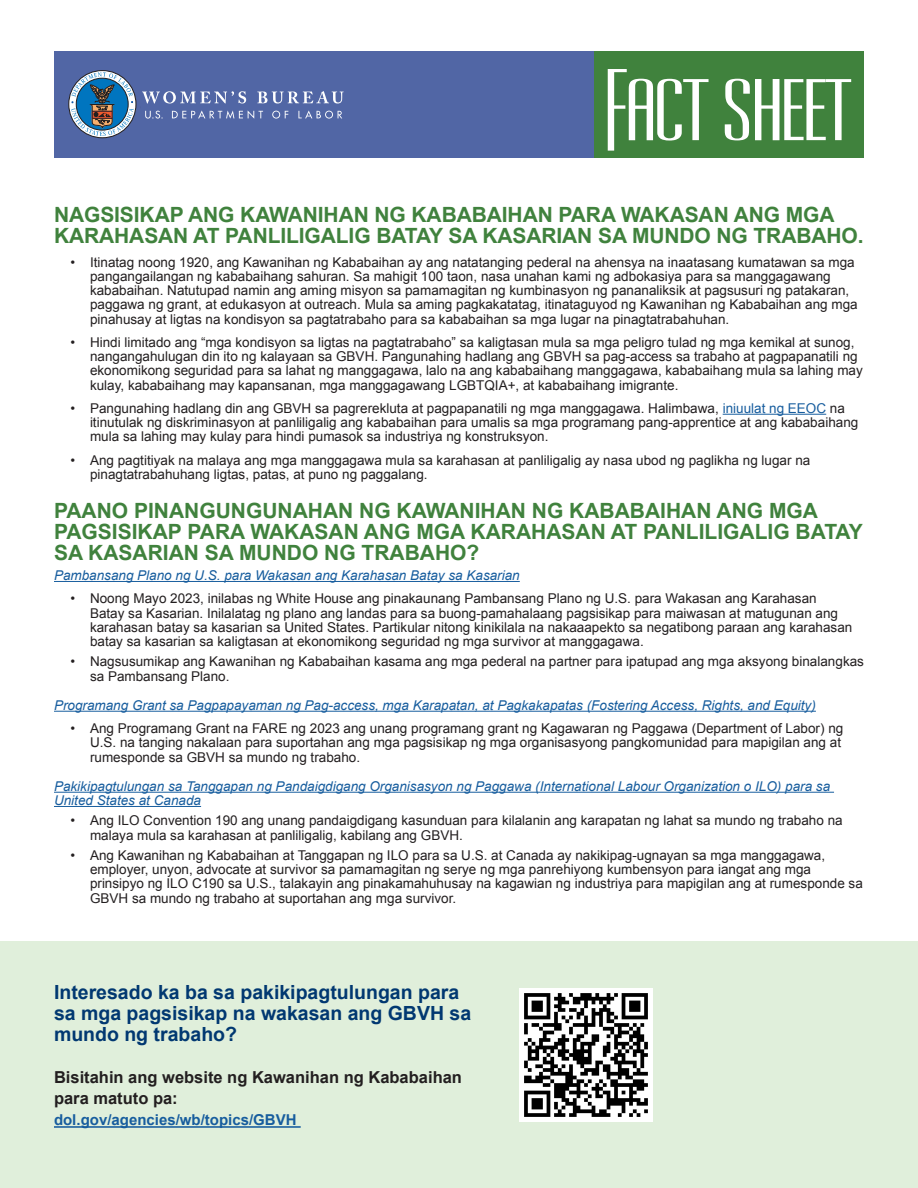
<style>
.page{position:relative;width:918px;height:1188px;background:#fff}
.page>*{position:absolute;margin:0;border:0;box-sizing:border-box;transform-origin:0 0}
.Subhead_1{font:700 21px/21px "Arial";letter-spacing:-.005em;color:#40823d}
.Main_Title{font:700 19.5px/21px "Arial";color:#013871}
.Body_text{font:700 16.5px/21px "Arial";color:#231f20}
.Body_text-2{font:700 15px "Arial";color:#175d9e}
.t1{font:13.5px/14.2px "Arial";color:#231f20}
.Hyperlink{font:italic 13.5px/14.2px "Arial";color:#175d9e}
.s1{color:#175d9e}
</style>
<div class="page">
<div style="left:589px;top:51px;width:275px;height:107px;background:#40823d"></div>
<svg style="left:608px;top:69px;width:243px;height:82px"></svg>
<div style="left:54px;top:51px;width:540px;height:107px;background:#5166a5"></div>
<svg style="left:142px;top:91px;width:202px;height:28px"></svg>
<div style="left:68px;top:70px;width:68px;height:68px;border:1px solid #231f20;border-radius:50%"></div>
<svg style="left:71px;top:72px;width:63px;height:64px;background:#6187a7"></svg>
<div style="left:0;top:941px;width:918px;height:247px;background:#e0efdb"></div>
<hr style="left:723px;top:414px;width:103px;height:1px;background:#175d9e">
<hr style="left:54px;top:581px;width:466px;height:1px;background:#175d9e">
<hr style="left:54px;top:711px;width:762px;height:1px;background:#175d9e">
<hr style="left:54px;top:792px;width:780px;height:1px;background:#175d9e">
<hr style="left:54px;top:806px;width:147px;height:1px;background:#175d9e">
<hr style="left:54px;top:1126px;width:247px;height:2px;background:#175d9e">
<img style="left:520px;top:988px;width:133px;height:134px">
<p class="Subhead_1" style="left:54px;top:205px;width:811px">NAGSISIKAP ANG KAWANIHAN NG KABABAIHAN PARA WAKASAN ANG MGA<br>KARAHASAN AT PANLILIGALIG BATAY SA KASARIAN SA MUNDO NG TRABAHO.</p>
<p class="t1" style="left:90px;top:255px;width:769px;text-indent:-20px">• Itinatag noong 1920, ang Kawanihan ng Kababaihan ay ang natatanging pederal na ahensya na inaatasang kumatawan sa mga pangangailangan ng kababaihang sahuran. Sa mahigit 100 taon, nasa unahan kami ng adbokasiya para sa manggagawang kababaihan. Natutupad namin ang aming misyon sa pamamagitan ng kumbinasyon ng pananaliksik at pagsusuri ng patakaran, paggawa ng grant, at edukasyon at outreach. Mula sa aming pagkakatatag, itinataguyod ng Kawanihan ng Kababaihan ang mga pinahusay at ligtas na kondisyon sa pagtatrabaho para sa kababaihan sa mga lugar na pinagtatrabahuhan.</p>
<p class="t1" style="left:90px;top:335px;width:774px;text-indent:-20px">• Hindi limitado ang “mga kondisyon sa ligtas na pagtatrabaho” sa kaligtasan mula sa mga peligro tulad ng mga kemikal at sunog, nangangahulugan din ito ng kalayaan sa GBVH. Pangunahing hadlang ang GBVH sa pag-access sa trabaho at pagpapanatili ng ekonomikong seguridad para sa lahat ng manggagawa, lalo na ang kababaihang manggagawa, kababaihang mula sa lahing may kulay, kababaihang may kapansanan, mga manggagawang LGBTQIA+, at kababaihang imigrante.</p>
<p class="t1" style="left:90px;top:401px;width:770px;text-indent:-20px">• Pangunahing hadlang din ang GBVH sa pagrerekluta at pagpapanatili ng mga manggagawa. Halimbawa, <span class="s1">iniuulat ng EEOC</span> na itinutulak ng diskriminasyon at panliligalig ang kababaihan para umalis sa mga programang pang-apprentice at ang kababaihang mula sa lahing may kulay para hindi pumasok sa industriya ng konstruksyon.</p>
<p class="t1" style="left:90px;top:453px;width:722px;text-indent:-20px">• Ang pagtitiyak na malaya ang mga manggagawa mula sa karahasan at panliligalig ay nasa ubod ng paglikha ng lugar na pinagtatrabahuhang ligtas, patas, at puno ng paggalang.</p>
<p class="Subhead_1" style="left:54px;top:501px;width:810px">PAANO PINANGUNGUNAHAN NG KAWANIHAN NG KABABAIHAN ANG MGA<br>PAGSISIKAP PARA WAKASAN ANG MGA KARAHASAN AT PANLILIGALIG BATAY<br>SA KASARIAN SA MUNDO NG TRABAHO?</p>
<p class="Hyperlink" style="left:54px;top:568px;width:467px">Pambansang Plano ng U.S. para Wakasan ang Karahasan Batay sa Kasarian</p>
<p class="t1" style="left:90px;top:592px;width:764px;text-indent:-20px">• Noong Mayo 2023, inilabas ng White House ang pinakaunang Pambansang Plano ng U.S. para Wakasan ang Karahasan Batay sa Kasarian. Inilalatag ng plano ang landas para sa buong-pamahalaang pagsisikap para maiwasan at matugunan ang karahasan batay sa kasarian sa United States. Partikular nitong kinikilala na nakaaapekto sa negatibong paraan ang karahasan batay sa kasarian sa kaligtasan at ekonomikong seguridad ng mga survivor at manggagawa.</p>
<p class="t1" style="left:90px;top:655px;width:776px;text-indent:-20px">• Nagsusumikap ang Kawanihan ng Kababaihan kasama ang mga pederal na partner para ipatupad ang mga aksyong binalangkas sa Pambansang Plano.</p>
<p class="Hyperlink" style="left:54px;top:698px;width:763px">Programang Grant sa Pagpapayaman ng Pag-access, mga Karapatan, at Pagkakapatas (Fostering Access, Rights, and Equity)</p>
<p class="t1" style="left:90px;top:721px;width:755px;text-indent:-20px">• Ang Programang Grant na FARE ng 2023 ang unang programang grant ng Kagawaran ng Paggawa (Department of Labor) ng<br>U.S. na tanging nakalaan para suportahan ang mga pagsisikap ng mga organisasyong pangkomunidad para mapigilan ang at rumesponde sa GBVH sa mundo ng trabaho.</p>
<p class="Hyperlink" style="left:54px;top:779px;width:778px">Pakikipagtulungan sa Tanggapan ng Pandaigdigang Organisasyon ng Paggawa (International Labour Organization o ILO) para sa<br>United States at Canada</p>
<p class="t1" style="left:90px;top:814px;width:754px;text-indent:-20px">• Ang ILO Convention 190 ang unang pandaigdigang kasunduan para kilalanin ang karapatan ng lahat sa mundo ng trabaho na malaya mula sa karahasan at panliligalig, kabilang ang GBVH.</p>
<p class="t1" style="left:90px;top:848px;width:774px;text-indent:-20px">• Ang Kawanihan ng Kababaihan at Tanggapan ng ILO para sa U.S. at Canada ay nakikipag-ugnayan sa mga manggagawa, employer, unyon, advocate at survivor sa pamamagitan ng serye ng mga panrehiyong kumbensyon para iangat ang mga prinsipyo ng ILO C190 sa U.S., talakayin ang pinakamahuhusay na kagawian ng industriya para mapigilan ang at rumesponde sa GBVH sa mundo ng trabaho at suportahan ang mga survivor.</p>
<p class="Main_Title" style="left:54px;top:982px;width:419px">Interesado ka ba sa pakikipagtulungan para sa mga pagsisikap na wakasan ang GBVH sa mundo ng trabaho?</p>
<p class="Body_text" style="left:54px;top:1068px;width:410px">Bisitahin ang website ng Kawanihan ng Kababaihan para matuto pa:</p>
<p class="Body_text-2" style="left:54px;top:1110px;width:244px">dol.gov/agencies/wb/topics/GBVH</p>
</div>
